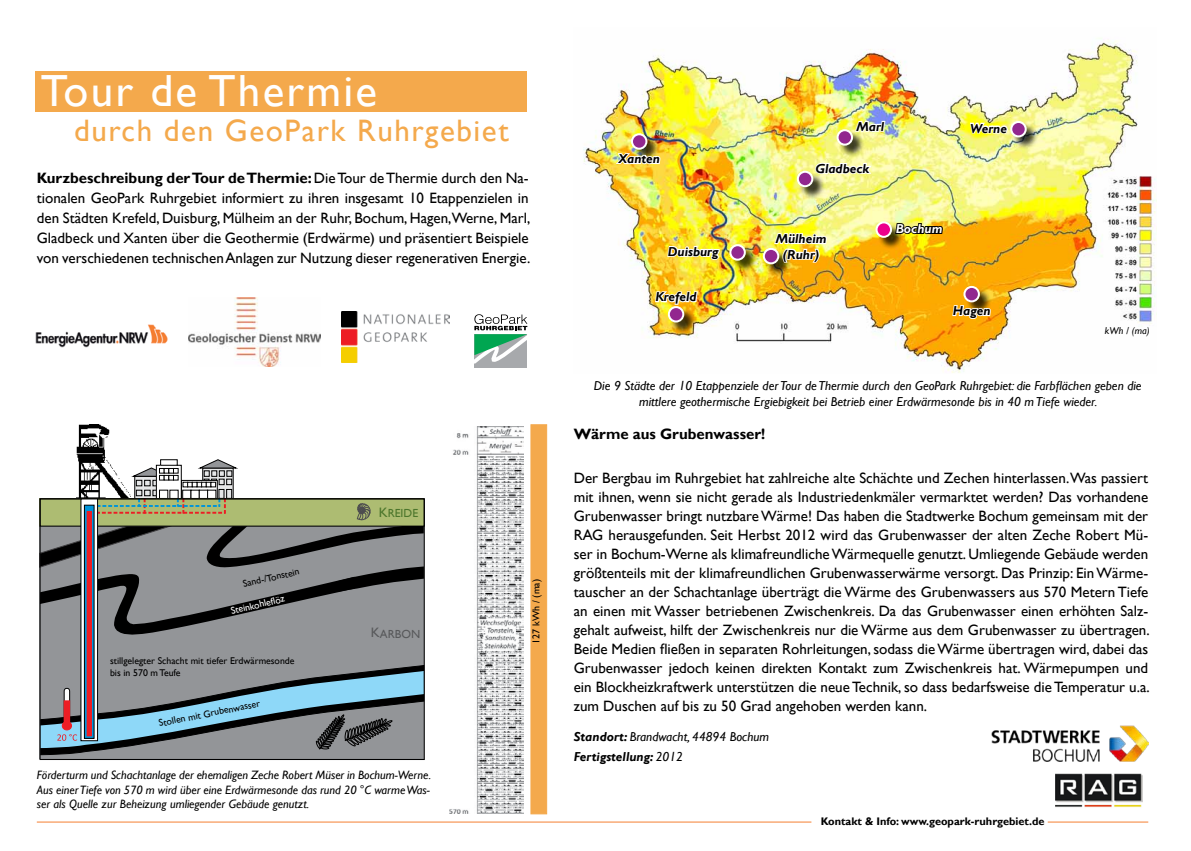
<style>
.page{position:relative;width:1191px;height:851px;background:#fff}
.page>*{position:absolute;margin:0;border:0;box-sizing:border-box;transform-origin:0 0}
.t1{font:45px "Gill Sans";letter-spacing:.05em;color:#fff}
.t2{font:31px "Gill Sans";letter-spacing:.05em;color:#f4a94c}
.t3{font:15px/19px "Gill Sans";color:#000;text-align:justify}
.t4{font:700 15px "Gill Sans";color:#000}
.t5{font:italic 13px/20px "Gill Sans";color:#000}
.t6{font:italic 700 13px "Gill Sans";color:#000}
.t7{font:italic 700 13px "Gill Sans";color:#fff}
.t8{font:italic 12.1px/14.5px "Gill Sans";color:#000;text-align:justify}
.t9{font:11.7px "Gill Sans";color:#58595b}
.t10{font:11.7px "Gill Sans";color:#4c762c}
.t11{font:700 11px "Gill Sans";color:#000}
.t12{font:10px "Gill Sans";color:#000}
.t13{font:italic 10px "Gill Sans";color:#000}
.t14{font:9.8px/11.7px "Gill Sans";color:#000}
.t15{font:9.8px "Gill Sans";color:#fff}
.s1{font-weight:700}
.s2{font-size:13.7px}
</style>
<div class="page">
<div style="left:35px;top:71px;width:492px;height:41px;background:#f4a94c"></div>
<img style="left:35px;top:324px;width:133px;height:23px">
<img style="left:189px;top:297px;width:131px;height:69px">
<svg style="left:474px;top:367px;width:53px;height:1px"></svg>
<svg style="left:474px;top:314px;width:54px;height:53px"></svg>
<img style="left:342px;top:311px;width:108px;height:51px">
<hr style="left:37px;top:821px;width:774px;height:1px;background:#f57f32">
<hr style="left:1047px;top:821px;width:101px;height:1px;background:#f57f32">
<img style="left:76px;top:424px;width:34px;height:34px">
<div style="left:40px;top:526px;width:384px;height:232px;background:#939598"></div>
<svg style="left:83px;top:634px;width:13px;height:30px"></svg>
<div style="left:81px;top:498px;width:17px;height:243px;border:1px solid #000"></div>
<div style="left:84px;top:504px;width:10px;height:234px;border:1px solid #000"></div>
<hr style="left:87px;top:511px;width:4px;height:224px;background:#ed1d24">
<div style="left:87px;top:511px;width:5px;height:225px;border:1px solid #ed1d24"></div>
<svg style="left:40px;top:664px;width:384px;height:91px"></svg>
<svg style="left:39px;top:458px;width:385px;height:176px"></svg>
<img style="left:583px;top:38px;width:573px;height:335px">
<div style="left:669px;top:308px;width:27px;height:26px;background:#000;opacity:.75"></div>
<div style="left:669px;top:307px;width:14px;height:14px;background:#92278f;border-radius:50%"></div>
<div style="left:668px;top:306px;width:16px;height:16px;border:2px solid #fff;border-radius:50%"></div>
<div style="left:731px;top:246px;width:27px;height:27px;background:#000;opacity:.75"></div>
<div style="left:730px;top:245px;width:15px;height:14px;background:#92278f;border-radius:50%"></div>
<div style="left:729px;top:244px;width:17px;height:16px;border:2px solid #fff;border-radius:50%"></div>
<div style="left:764px;top:250px;width:27px;height:26px;background:#000;opacity:.75"></div>
<div style="left:764px;top:249px;width:14px;height:14px;background:#92278f;border-radius:50%"></div>
<div style="left:763px;top:248px;width:16px;height:16px;border:2px solid #fff;border-radius:50%"></div>
<div style="left:877px;top:223px;width:27px;height:27px;background:#000;opacity:.75"></div>
<svg style="left:876px;top:222px;width:15px;height:15px"></svg>
<div style="left:875px;top:221px;width:17px;height:17px;border:2px solid #fff;border-radius:50%"></div>
<div style="left:965px;top:288px;width:27px;height:26px;background:#000;opacity:.75"></div>
<div style="left:1012px;top:123px;width:26px;height:26px;background:#000;opacity:.75"></div>
<div style="left:1011px;top:122px;width:14px;height:14px;background:#92278f;border-radius:50%"></div>
<div style="left:1010px;top:121px;width:16px;height:16px;border:2px solid #fff;border-radius:50%"></div>
<div style="left:838px;top:131px;width:27px;height:27px;background:#000;opacity:.75"></div>
<svg style="left:837px;top:130px;width:15px;height:15px"></svg>
<div style="left:836px;top:129px;width:17px;height:17px;border:2px solid #fff;border-radius:50%"></div>
<img style="left:772px;top:210px;width:56px;height:75px">
<svg style="left:666px;top:244px;width:55px;height:38px"></svg>
<svg style="left:654px;top:289px;width:45px;height:17px"></svg>
<img style="left:613px;top:131px;width:48px;height:52px">
<svg style="left:853px;top:117px;width:33px;height:16px"></svg>
<svg style="left:968px;top:100px;width:41px;height:35px"></svg>
<svg style="left:894px;top:200px;width:50px;height:59px;background:#d2bb43"></svg>
<svg style="left:951px;top:283px;width:40px;height:37px"></svg>
<div style="left:798px;top:172px;width:27px;height:27px;background:#000;opacity:.75"></div>
<div style="left:798px;top:172px;width:14px;height:14px;background:#92278f;border-radius:50%"></div>
<div style="left:797px;top:171px;width:16px;height:16px;border:2px solid #fff;border-radius:50%"></div>
<svg style="left:814px;top:162px;width:59px;height:14px"></svg>
<img style="left:991px;top:725px;width:157px;height:36px">
<img style="left:1056px;top:773px;width:86px;height:35px">
<img style="left:449px;top:426px;width:75px;height:387px">
<div style="left:531px;top:424px;width:16px;height:389px;background:#f4a94c"></div>
<h1 class="t1" style="left:41px;top:65px;width:338px">Tour de Thermie</h1>
<h2 class="t2" style="left:74px;top:112px;width:436px">durch den GeoPark Ruhrgebiet</h2>
<p class="t3" style="left:37px;top:169px;width:495px;line-height:20px"><span class="s1">Kurzbeschreibung der Tour de Thermie:</span> Die Tour de Thermie durch den Na&shy;tionalen GeoPark Ruhrgebiet informiert zu ihren insgesamt 10 Etappenzielen in den Städten Krefeld, Duisburg, Mülheim an der Ruhr, Bochum, Hagen,Werne, Marl, Gladbeck und Xanten über die Geothermie (Erdwärme) und präsentiert Beispiele von verschiedenen technischen Anlagen zur Nutzung dieser regenerativen Energie.</p>
<p class="t14" style="left:242px;top:578px;width:59px;rotate:-13deg">Sand-/Tonstein</p>
<p class="t15" style="left:230px;top:605px;width:56px;rotate:-13deg">Steinkohleflöz</p>
<p class="t14" style="left:110px;top:655px;width:186px">stillgelegter Schacht mit tiefer Erdwärmesonde bis in 570 m Teufe</p>
<p class="t14" style="left:158px;top:717px;width:104px;rotate:-11deg">Stollen mit Grubenwasser</p>
<p class="t10" style="left:379px;top:506px;width:41px"><span class="s2">K</span>REIDE</p>
<p class="t9" style="left:371px;top:626px;width:51px"><span class="s2">K</span>ARBON</p>
<p class="t8" style="left:37px;top:768px;width:396px">Förderturm und Schachtanlage der ehemaligen Zeche Robert Müser in Bochum-Werne.<br>Aus einer Tiefe von 570 m wird über eine Erdwärmesonde das rund 20 °C warme Was&shy;ser als Quelle zur Beheizung umliegender Gebäude genutzt.</p>
<p class="t12" style="left:530px;top:643px;width:66px;rotate:-90deg">127 kWh / (ma)</p>
<p class="t6" style="left:618px;top:151px;width:43px">Xanten</p>
<p class="t6" style="left:856px;top:119px;width:29px">Marl</p>
<p class="t6" style="left:970px;top:121px;width:38px">Werne</p>
<p class="t6" style="left:815px;top:161px;width:55px">Gladbeck</p>
<p class="t6" style="left:775px;top:231px;width:52px">Mülheim</p>
<p class="t7" style="left:895px;top:221px;width:48px">Bochum</p>
<p class="t6" style="left:668px;top:244px;width:52px">Duisburg</p>
<p class="t6" style="left:783px;top:247px;width:38px">(Ruhr)</p>
<p class="t6" style="left:655px;top:289px;width:43px">Krefeld</p>
<p class="t6" style="left:953px;top:303px;width:39px">Hagen</p>
<p class="t13" style="left:1105px;top:325px;width:46px">kWh / (ma)</p>
<p class="t5" style="left:594px;top:378px;width:549px;line-height:15.6px;text-align:center">Die 9 Städte der 10 Etappenziele der Tour de Thermie durch den GeoPark Ruhrgebiet: die Farbflächen geben die mittlere geothermische Ergiebigkeit bei Betrieb einer Erdwärmesonde bis in 40 m Tiefe wieder.</p>
<p class="t4" style="left:574px;top:425px;width:193px">Wärme aus Grubenwasser!</p>
<p class="t3" style="left:574px;top:468px;width:577px">Der Bergbau im Ruhrgebiet hat zahlreiche alte Schächte und Zechen hinterlassen.Was passiert mit ihnen, wenn sie nicht gerade als Industriedenkmäler vermarktet werden? Das vorhandene Grubenwasser bringt nutzbare Wärme! Das haben die Stadtwerke Bochum gemeinsam mit der RAG herausgefunden. Seit Herbst 2012 wird das Grubenwasser der alten Zeche Robert Mü&shy;ser in Bochum-Werne als klimafreundliche Wärmequelle genutzt. Umliegende Gebäude werden größtenteils mit der klimafreundlichen Grubenwasserwärme versorgt. Das Prinzip: Ein Wärme&shy;tauscher an der Schachtanlage überträgt die Wärme des Grubenwassers aus 570 Metern Tiefe an einen mit Wasser betriebenen Zwischenkreis. Da das Grubenwasser einen erhöhten Salz&shy;gehalt aufweist, hilft der Zwischenkreis nur die Wärme aus dem Grubenwasser zu übertragen.<br>Beide Medien fließen in separaten Rohrleitungen, sodass die Wärme übertragen wird, dabei das Grubenwasser jedoch keinen direkten Kontakt zum Zwischenkreis hat. Wärmepumpen und ein Blockheizkraftwerk unterstützen die neue Technik, so dass bedarfsweise die Temperatur u.a. zum Duschen auf bis zu 50 Grad angehoben werden kann.</p>
<p class="t5" style="left:574px;top:726px;width:197px"><span class="s1">Standort:</span> Brandwacht, 44894 Bochum<br><span class="s1">Fertigstellung:</span> 2012</p>
<p class="t11" style="left:821px;top:814px;width:225px">Kontakt &amp; Info: www.geopark-ruhrgebiet.de</p>
</div>
